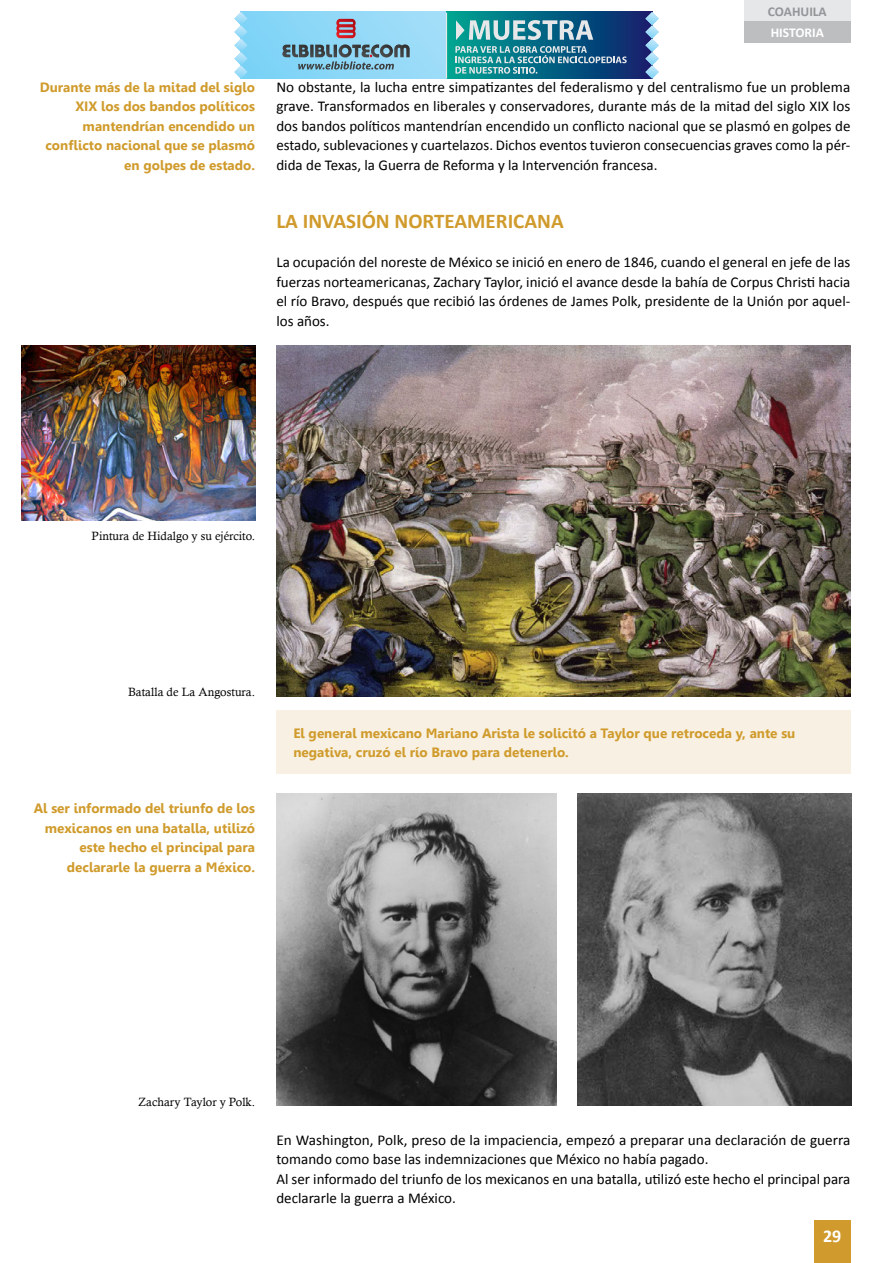
<style>
.page{position:relative;width:893px;height:1263px;background:#fff}
.page>*{position:absolute;margin:0;border:0;box-sizing:border-box;transform-origin:0 0}
.t1{font:700 21px "Calibri";color:#d09b2c}
.t2{font:700 18px "Calibri";color:#fff}
.t3{font:15px/19.5px "Calibri";color:#000;text-align:justify}
.t4{font:700 13.5px/19.5px "Gisha";color:#d09b2c;text-align:right}
.t5{font:700 13.5px "Calibri";color:#939598}
.t6{font:700 13.5px "Calibri";color:#fff}
.t7{font:12px "Calisto";color:#000}
</style>
<div class="page">
<div style="left:814px;top:1220px;width:36px;height:43px;background:#d09b2c"></div>
<div style="left:744px;top:0;width:106px;height:21px;background:#e6e7e8"></div>
<div style="left:744px;top:21px;width:106px;height:22px;background:#bcbec0"></div>
<img style="left:276px;top:345px;width:574px;height:351px">
<img style="left:276px;top:794px;width:280px;height:312px">
<div style="left:276px;top:711px;width:574px;height:63px;background:#f8f0e2"></div>
<img style="left:578px;top:794px;width:274px;height:312px">
<img style="left:21px;top:345px;width:234px;height:176px">
<svg style="left:248px;top:12px;width:198px;height:67px;background:#8fd8f7"></svg>
<svg style="left:288px;top:489px;width:73px;height:32px;background:#3f3e4a"></svg>
<svg style="left:362px;top:489px;width:8px;height:32px"></svg>
<svg style="left:375px;top:489px;width:41px;height:32px"></svg>
<svg style="left:420px;top:489px;width:8px;height:32px"></svg>
<img style="left:432px;top:489px;width:179px;height:33px">
<div style="left:446px;top:12px;width:206px;height:67px;background:linear-gradient(to right,#00a694,#0c1f6e)"></div>
<svg style="left:234px;top:12px;width:14px;height:67px"></svg>
<svg style="left:645px;top:12px;width:14px;height:67px"></svg>
<svg style="left:336px;top:19px;width:20px;height:19px"></svg>
<svg style="left:281px;top:44px;width:129px;height:26px;background:#6e9bae"></svg>
<svg style="left:455px;top:46px;width:172px;height:28px;background:#3d859c"></svg>
<svg style="left:456px;top:20px;width:137px;height:20px;background:#70aab6"></svg>
<hr style="left:446px;top:13px;width:1px;height:66px;background:#e6e7e9">
<p class="t4" style="left:40px;top:77px;width:217px">Durante más de la mitad del siglo<br>XIX los dos bandos políticos mantendrían encendido un conflicto nacional que se plasmó en golpes de estado.</p>
<p class="t5" style="left:768px;top:3px;width:61px">COAHUILA</p>
<p class="t6" style="left:771px;top:24px;width:55px">HISTORIA</p>
<p class="t3" style="left:276px;top:77px;width:576px">No obstante, la lucha entre simpatizantes del federalismo y del centralismo fue un problema grave. Transformados en liberales y conservadores, durante más de la mitad del siglo XIX los dos bandos políticos mantendrían encendido un conflicto nacional que se plasmó en golpes de estado, sublevaciones y cuartelazos. Dichos eventos tuvieron consecuencias graves como la pér&shy;dida de Texas, la Guerra de Reforma y la Intervención francesa.</p>
<h1 class="t1" style="left:276px;top:208px;width:289px">LA INVASIÓN NORTEAMERICANA</h1>
<p class="t3" style="left:276px;top:253px;width:576px">La ocupación del noreste de México se inició en enero de 1846, cuando el general en jefe de las fuerzas norteamericanas, Zachary Taylor, inició el avance desde la bahía de Corpus Christi hacia el río Bravo, después que recibió las órdenes de James Polk, presidente de la Unión por aquel&shy;los años.</p>
<p class="t7" style="left:92px;top:529px;width:165px">Pintura de Hidalgo y su ejército.</p>
<p class="t7" style="left:128px;top:685px;width:129px">Batalla de La Angostura.</p>
<p class="t4" style="left:34px;top:799px;width:223px">Al ser informado del triunfo de los mexicanos en una batalla, utilizó este hecho el principal para declararle la guerra a México.</p>
<p class="t4" style="left:293px;top:723px;width:503px;text-align:left">El general mexicano Mariano Arista le solicitó a Taylor que retroceda y, ante su negativa, cruzó el río Bravo para detenerlo.</p>
<p class="t7" style="left:138px;top:1095px;width:118px">Zachary Taylor y Polk.</p>
<p class="t3" style="left:276px;top:1130px;width:576px;text-align:left">En Washington, Polk, preso de la impaciencia, empezó a preparar una declaración de guerra tomando como base las indemnizaciones que México no había pagado.<br>Al ser informado del triunfo de los mexicanos en una batalla, utilizó este hecho el principal para declararle la guerra a México.</p>
<p class="t2" style="left:823px;top:1225px;width:20px">29</p>
</div>
